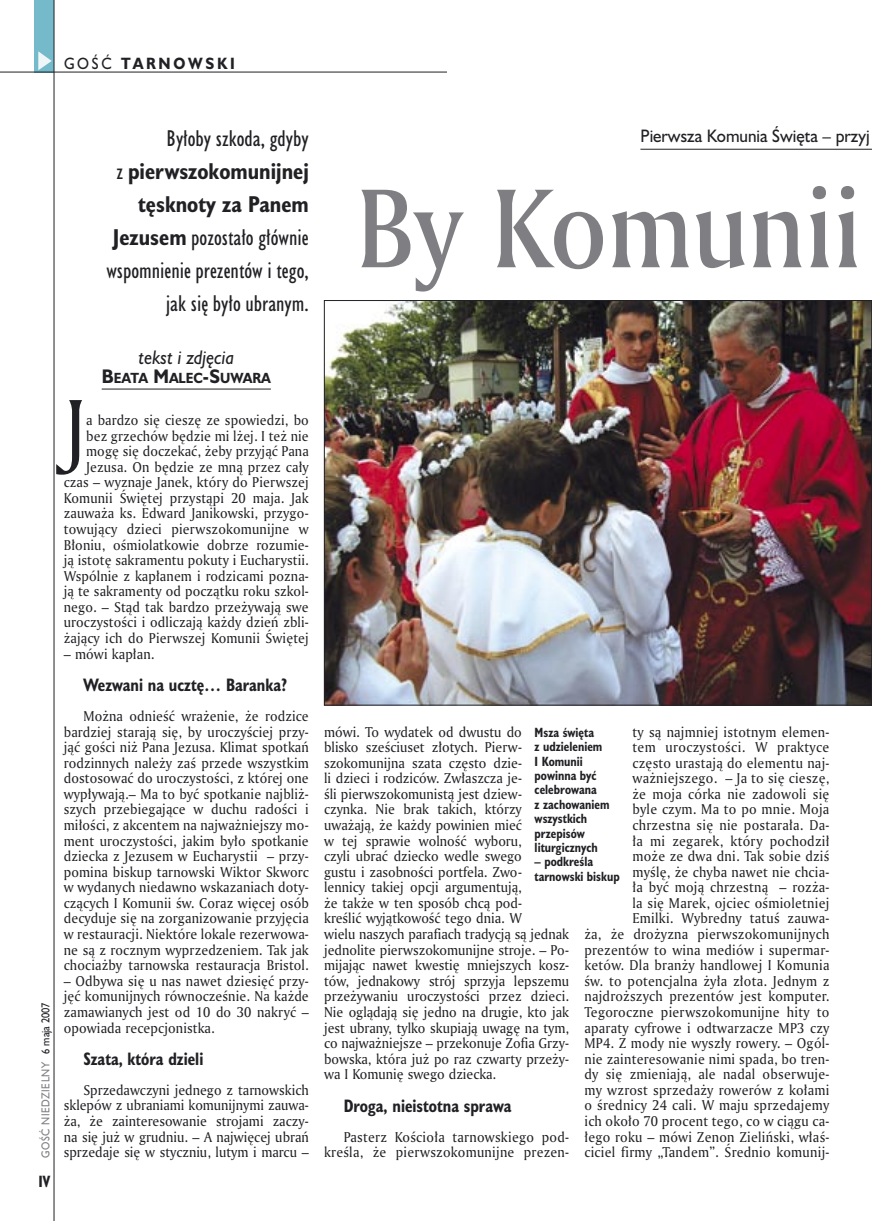
<style>
.page{position:relative;width:872px;height:1221px;background:#fff}
.page>*{position:absolute;margin:0;border:0;box-sizing:border-box;transform-origin:0 0}
._05_tytyl_AmMd_72_pt{font:108px "Amerigo Md PL";color:#7f7f83;scale:.9 1}
._02_body_z_incjalem_4{font:79.05px "Amerigo PL";color:#212125;scale:.94 1}
._06-1_lead_prawy_HuCn_14_pt{font:21px/33px "Humanst 521 Cn PL";color:#212125;text-align:right}
._12_autor_HuBd{font:italic 18px "Humanst 521 PL";color:#212125;scale:.9 1}
._04_srodtytul_HuCB_11_pt{font:700 16.5px "Humanst 521 Cn PL";color:#212125;scale:.94 1}
._04-3_nadtytul_lokal{font:16.5px "Humanst 521 PL";color:#212125;scale:.94 1}
._15a_temat_lewo{font:700 15px "Humanst 521 PL";letter-spacing:.2em;color:#212125;scale:.9 1}
._16_pagina_lewa{font:700 15px "Humanst 521 Cn PL";color:#212125;scale:.94 1}
._01_body_tekst{font:13.8px/15.6px "Amerigo PL";letter-spacing:.01em;color:#212125;text-align:justify;scale:.94 1}
._02_body_z_incjalem_4-2{font:13.8px/15.6px "Amerigo PL";letter-spacing:.01em;color:#212125;text-align:right;scale:.94 1}
._12_autor_HuBd-2{font:700 13.5px "Humanst 521 PL";color:#212125;scale:.9 1}
._09_podpis_zdjecia_HuCnB{font:700 12.3px/14.4px "Humanst 521 Cn PL";color:#212125;scale:.94 1}
._18a_data_lewa_GOSC{font:10.5px "Humanst 521 PL";letter-spacing:.05em;color:#7f7f83;scale:.9 1}
._18_data_lewa{font:10.5px "Humanst 521 PL";color:#212125;scale:.9 1}
.s1{font-weight:400}
.s2{font-weight:700}
.s3{font-size:18px}
</style>
<div class="page">
<div style="left:35px;top:0;width:19px;height:72px;background:#75baca"></div>
<svg style="left:38px;top:51px;width:14px;height:19px"></svg>
<hr style="left:54px;top:0;width:1px;height:1220px;background:#212125">
<hr style="left:0;top:72px;width:447px;height:1px;background:#212125">
<hr style="left:640px;top:149px;width:232px;height:1px;background:#212125">
<hr style="left:102px;top:388px;width:169px;height:1px;background:#212125">
<img style="left:326px;top:302px;width:544px;height:401px">
<p class="_15a_temat_lewo" style="left:64px;top:53px;width:191px"><span class="s1">GOŚĆ</span> TARNOWSKI</p>
<p class="_06-1_lead_prawy_HuCn_14_pt" style="left:106px;top:121px;width:204px">Byłoby szkoda, gdyby<br>z <span class="s2">pierwszokomunijnej tęsknoty za Panem<br>Jezusem</span> pozostało głównie wspomnienie prezentów i tego, jak się było ubranym.</p>
<p class="_12_autor_HuBd" style="left:139px;top:345px;width:108px">tekst i zdjęcia</p>
<p class="_12_autor_HuBd-2" style="left:102px;top:369px;width:189px"><span class="s3">B</span>EATA <span class="s3">M</span>ALEC<span class="s3">-S</span>UWARA</p>
<p class="_02_body_z_incjalem_4" style="left:64px;top:375px;width:25px">J</p>
<p class="_02_body_z_incjalem_4-2" style="left:64px;top:412px;width:262px">a bardzo się cieszę ze spowiedzi, bo bez grzechów będzie mi lżej. I też nie mogę się doczekać, żeby przyjąć Pana Jezusa. On będzie ze mną przez cały czas – wyznaje Janek, który do Pierwszej Komunii Świętej przystąpi 20 maja. Jak zauważa ks. Edward Janikowski, przygo&shy;towujący dzieci pierwszokomunijne w Błoniu, ośmiolatkowie dobrze rozumie&shy;ją istotę sakramentu pokuty i Eucharystii.<br>Wspólnie z kapłanem i rodzicami pozna&shy;ją te sakramenty od początku roku szkol&shy;nego. – Stąd tak bardzo przeżywają swe uroczystości i odliczają każdy dzień zbli&shy;żający ich do Pierwszej Komunii Świętej</p>
<p class="_02_body_z_incjalem_4-2" style="left:64px;top:645px;width:98px">– mówi kapłan.</p>
<p class="_04_srodtytul_HuCB_11_pt" style="left:83px;top:673px;width:218px">Wezwani na ucztę… Baranka?</p>
<p class="_01_body_tekst" style="left:64px;top:707px;width:262px;text-indent:20px">Można odnieść wrażenie, że rodzice bardziej starają się, by uroczyściej przy&shy;jąć gości niż Pana Jezusa. Klimat spotkań rodzinnych należy zaś przede wszystkim dostosować do uroczystości, z której one wypływają.– Ma to być spotkanie najbliż&shy;szych przebiegające w duchu radości i miłości, z akcentem na najważniejszy mo&shy;ment uroczystości, jakim było spotkanie dziecka z Jezusem w Eucharystii – przy&shy;pomina biskup tarnowski Wiktor Skworc w wydanych niedawno wskazaniach doty&shy;czących I Komunii św. Coraz więcej osób decyduje się na zorganizowanie przyjęcia w restauracji. Niektóre lokale rezerwowa&shy;ne są z rocznym wyprzedzeniem. Tak jak chociażby tarnowska restauracja Bristol.</p>
<p class="_01_body_tekst" style="left:64px;top:972px;width:262px">– Odbywa się u nas nawet dziesięć przy&shy;jęć komunijnych równocześnie. Na każde zamawianych jest od 10 do 30 nakryć – opowiada recepcjonistka.</p>
<p class="_04_srodtytul_HuCB_11_pt" style="left:83px;top:1047px;width:129px">Szata, która dzieli</p>
<p class="_01_body_tekst" style="left:64px;top:1081px;width:262px;text-indent:20px">Sprzedawczyni jednego z tarnowskich sklepów z ubraniami komunijnymi zauwa&shy;ża, że zainteresowanie strojami zaczy&shy;na się już w grudniu. – A najwięcej ubrań sprzedaje się w styczniu, lutym i marcu –</p>
<p class="_18_data_lewa" style="left:38px;top:1053px;width:59px;rotate:-90deg">6 maja 2007</p>
<p class="_18a_data_lewa_GOSC" style="left:38px;top:1157px;width:108px;rotate:-90deg">GOŚĆ NIEDZIELNY</p>
<p class="_16_pagina_lewa" style="left:38px;top:1171px;width:14px">IV</p>
<p class="_04-3_nadtytul_lokal" style="left:640px;top:125px;width:245px">Pierwsza Komunia Święta – przyj</p>
<p class="_05_tytyl_AmMd_72_pt" style="left:356px;top:156px;width:563px">By Komunii</p>
<p class="_01_body_tekst" style="left:324px;top:723px;width:262px;text-align:left">mówi. To wydatek od dwustu do<br>blisko sześciuset złotych. Pierw&shy;szokomunijna szata często dzie-<br>li dzieci i rodziców. Zwłaszcza je-<br>śli pierwszokomunistą jest dziew-<br>czynka. Nie brak takich, którzy uważają, że każdy powinien mieć<br>w tej sprawie wolność wyboru,<br>czyli ubrać dziecko wedle swego<br>gustu i zasobności portfela. Zwo-<br>lennicy takiej opcji argumentują,<br>że także w ten sposób chcą pod-<br>kreślić wyjątkowość tego dnia. W<br>wielu naszych parafiach tradycją są jednak jednolite pierwszokomunijne stroje. – Po&shy;mijając nawet kwestię mniejszych kosz&shy;tów, jednakowy strój sprzyja lepszemu przeżywaniu uroczystości przez dzieci.<br>Nie oglądają się jedno na drugie, kto jak jest ubrany, tylko skupiają uwagę na tym, co najważniejsze – przekonuje Zofia Grzy&shy;bowska, która już po raz czwarty przeży&shy;wa I Komunię swego dziecka.</p>
<p class="_04_srodtytul_HuCB_11_pt" style="left:344px;top:1093px;width:180px">Droga, nieistotna sprawa</p>
<p class="_01_body_tekst" style="left:324px;top:1128px;width:262px;text-align:right">Pasterz Kościoła tarnowskiego pod&shy;kreśla, że pierwszokomunijne prezen-</p>
<p class="_01_body_tekst" style="left:584px;top:723px;width:262px;text-align:right">ty są najmniej istotnym elemen-<br>tem uroczystości. W praktyce<br>często urastają do elementu naj&shy;ważniejszego. – Ja to się cieszę,<br>że moja córka nie zadowoli się<br>byle czym. Ma to po mnie. Moja chrzestna się nie postarała. Da-<br>ła mi zegarek, który pochodził<br>może ze dwa dni. Tak sobie dziś<br>myślę, że chyba nawet nie chcia-<br>ła być moją chrzestną – rozża-<br>la się Marek, ojciec ośmioletniej<br>Emilki. Wybredny tatuś zauwa-<br>ża, że drożyzna pierwszokomunijnych prezentów to wina mediów i supermar&shy;ketów. Dla branży handlowej I Komunia św. to potencjalna żyła złota. Jednym z najdroższych prezentów jest komputer.<br>Tegoroczne pierwszokomunijne hity to aparaty cyfrowe i odtwarzacze MP3 czy MP4. Z mody nie wyszły rowery. – Ogól&shy;nie zainteresowanie nimi spada, bo tren&shy;dy się zmieniają, ale nadal obserwuje&shy;my wzrost sprzedaży rowerów z kołami o średnicy 24 cali. W maju sprzedajemy ich około 70 procent tego, co w ciągu ca&shy;łego roku – mówi Zenon Zieliński, właś&shy;ciciel firmy „Tandem”. Średnio komunij-</p>
<p class="_09_podpis_zdjecia_HuCnB" style="left:534px;top:724px;width:81px">Msza święta<br>z udzieleniem<br>I Komunii powinna być celebrowana<br>z zachowaniem wszystkich przepisów liturgicznych</p>
<p class="_09_podpis_zdjecia_HuCnB" style="left:534px;top:854px;width:92px">– podkreśla tarnowski biskup</p>
</div>
